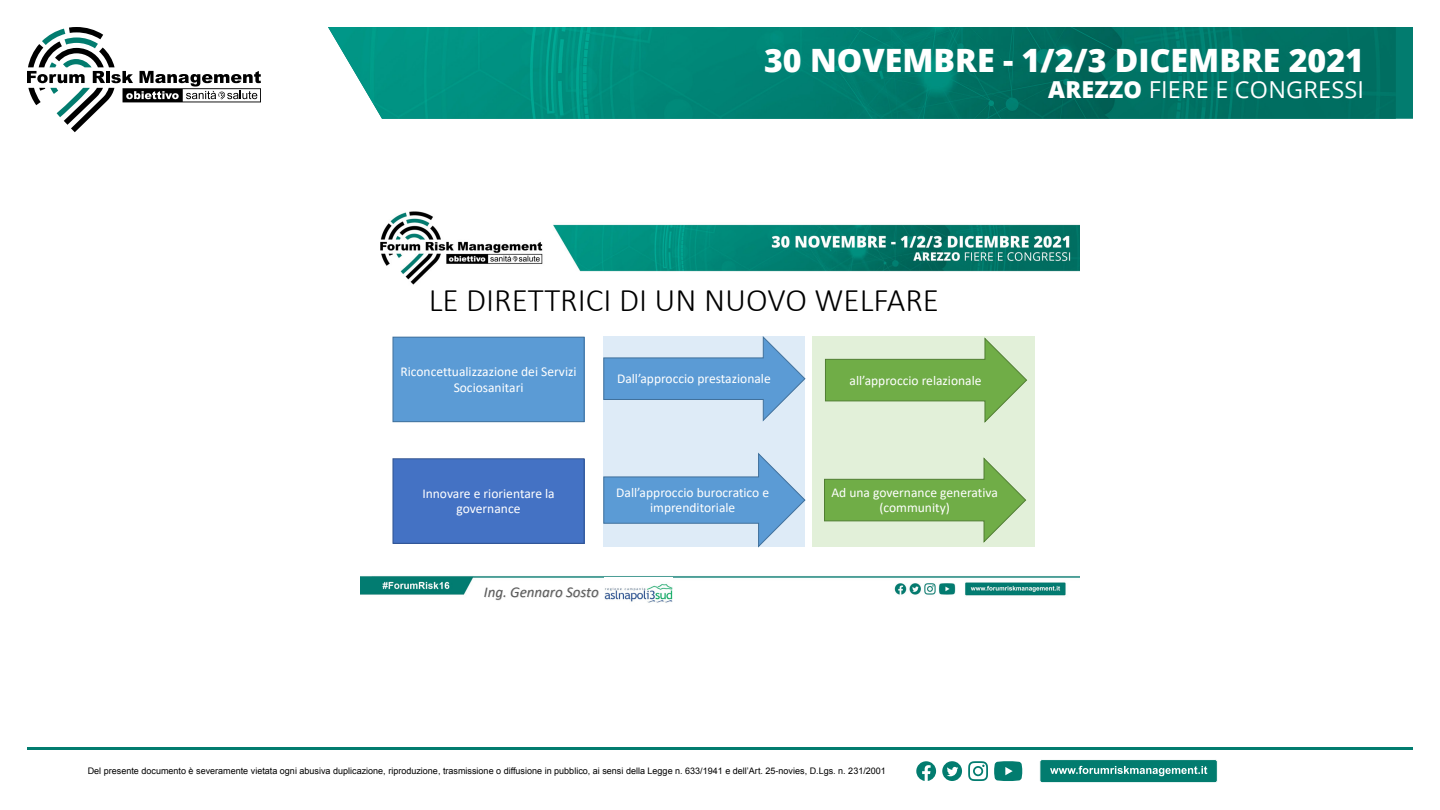
<style>
.page{position:relative;width:1440px;height:810px;background:#fff}
.page>*{position:absolute;margin:0;border:0;box-sizing:border-box;transform-origin:0 0}
.t1{font:300 33px "Calibri";color:#000}
.t2{font:800 32.17px "Open Sans";color:#fff}
.t3{font:23.4px "Open Sans";letter-spacing:.01em;color:#fff}
.t4{font:italic 15px "Calibri";color:#595959}
.t5{font:13.5px/15.8px "Calibri";color:#fff;text-align:center}
.t6{font:9px "Arial";color:#000}
.s1{font-weight:800}
</style>
<div class="page">
<svg style="left:27px;top:27px;width:234px;height:105px"></svg>
<img style="left:328px;top:27px;width:1068px;height:92px">
<div style="left:1040px;top:760px;width:177px;height:23px;background:#027c6f;border-radius:2px"></div>
<div style="left:1040px;top:759px;width:178px;height:24px;border:1px solid #fff;border-radius:2px"></div>
<svg style="left:1050px;top:766px;width:157px;height:10px"></svg>
<hr style="left:27px;top:747px;width:1386px;height:3px;background:#027c6f">
<svg style="left:968px;top:761px;width:20px;height:20px"></svg>
<svg style="left:994px;top:761px;width:28px;height:20px"></svg>
<svg style="left:916px;top:761px;width:20px;height:20px"></svg>
<svg style="left:942px;top:761px;width:20px;height:20px"></svg>
<img style="left:360px;top:211px;width:720px;height:385px">
<div style="left:812px;top:336px;width:223px;height:210px;background:#e2f0d9"></div>
<div style="left:604px;top:336px;width:201px;height:210px;background:#deebf7"></div>
<div style="left:393px;top:337px;width:191px;height:85px;background:#5b9bd5"></div>
<div style="left:393px;top:337px;width:191px;height:85px;border:1px solid #41719c"></div>
<div style="left:393px;top:459px;width:191px;height:84px;background:#4472c4"></div>
<div style="left:393px;top:458px;width:191px;height:86px;border:1px solid #2f528f"></div>
<svg style="left:603px;top:335px;width:203px;height:87px"></svg>
<svg style="left:825px;top:337px;width:202px;height:86px"></svg>
<svg style="left:603px;top:452px;width:203px;height:96px"></svg>
<svg style="left:824px;top:457px;width:203px;height:86px"></svg>
<img style="left:474px;top:578px;width:130px;height:23px">
<img style="left:604px;top:578px;width:69px;height:25px">
<h2 class="t2" style="left:764px;top:36px;width:602px">30 NOVEMBRE - 1/2/3 DICEMBRE 2021</h2>
<h3 class="t3" style="left:1048px;top:74px;width:317px"><span class="s1">AREZZO</span> FIERE E CONGRESSI</h3>
<h1 class="t1" style="left:429px;top:279px;width:512px">LE DIRETTRICI DI UN NUOVO WELFARE</h1>
<p class="t5" style="left:400px;top:363px;width:178px">Riconcettualizzazione dei Servizi<br>Sociosanitari</p>
<p class="t5" style="left:617px;top:371px;width:155px">Dall’approccio prestazionale</p>
<p class="t5" style="left:850px;top:372px;width:133px">all’approccio relazionale</p>
<p class="t5" style="left:422px;top:485px;width:134px">Innovare e riorientare la governance</p>
<p class="t5" style="left:616px;top:484px;width:154px">Dall’approccio burocratico e imprenditoriale</p>
<p class="t5" style="left:831px;top:484px;width:168px">Ad una governance generativa (community)</p>
<p class="t4" style="left:484px;top:581px;width:116px">Ing. Gennaro Sosto</p>
<p class="t6" style="left:88px;top:765px;width:800px">Del presente documento è severamente vietata ogni abusiva duplicazione, riproduzione, trasmissione o diffusione in pubblico, ai sensi della Legge n. 633/1941 e dell’Art. 25-novies, D.Lgs. n. 231/2001</p>
</div>
